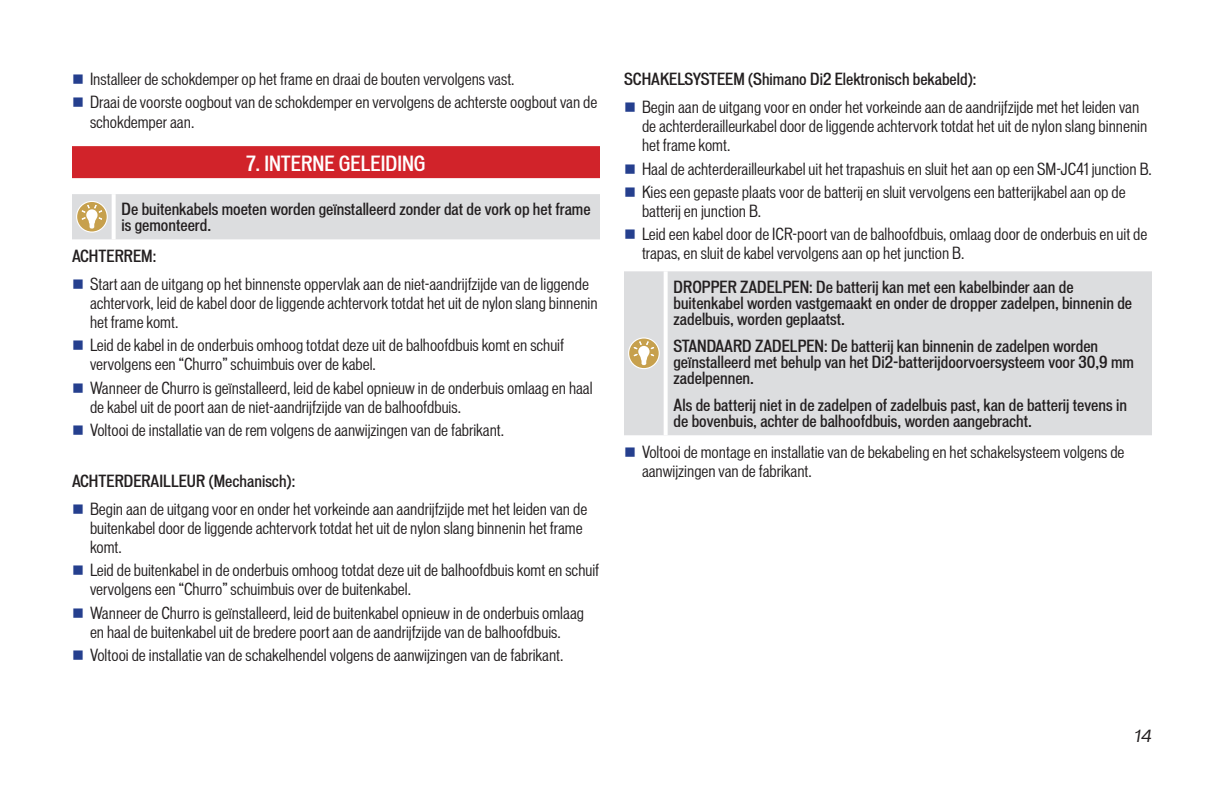
<style>
.page{position:relative;width:1224px;height:792px;background:#fff}
.page>*{position:absolute;margin:0;border:0;box-sizing:border-box;transform-origin:0 0}
.HS_-_Heading_Square{font:500 condensed 20px "Vonnes";color:#fff}
.t1{font:condensed 16px/19.2px "Vonnes";color:#231f20}
.TB_-_TABLE_WARNING{font:500 condensed 16px/16px "Vonnes";color:#231f20}
.NTM_-_Normal_Text_Me{font:500 condensed 16px "Vonnes";color:#231f20}
.t2{font:italic 16px "Vonnes";color:#231f20}
</style>
<div class="page">
<div style="left:72px;top:146px;width:528px;height:32px;background:#d1232a"></div>
<div style="left:72px;top:194px;width:528px;height:45px;background:#dcdddf"></div>
<div style="left:624px;top:271px;width:528px;height:164px;background:#dcdddf"></div>
<svg style="left:664px;top:271px;width:4px;height:164px"></svg>
<svg style="left:628px;top:337px;width:32px;height:32px"></svg>
<svg style="left:629px;top:339px;width:30px;height:29px"></svg>
<svg style="left:633px;top:341px;width:21px;height:24px"></svg>
<p class="t1" style="left:90px;top:69px;width:426px">Installeer de schokdemper op het frame en draai de bouten vervolgens vast.</p>
<p class="t1" style="left:90px;top:93px;width:509px">Draai de voorste oogbout van de schokdemper en vervolgens de achterste oogbout van de schokdemper aan.</p>
<p class="HS_-_Heading_Square" style="left:246px;top:151px;width:181px">7. INTERNE GELEIDING</p>
<p class="TB_-_TABLE_WARNING" style="left:122px;top:201px;width:471px">De buitenkabels moeten worden geïnstalleerd zonder dat de vork op het frame is gemonteerd.</p>
<p class="NTM_-_Normal_Text_Me" style="left:72px;top:246px;width:86px">ACHTERREM:</p>
<p class="t1" style="left:90px;top:274px;width:509px">Start aan de uitgang op het binnenste oppervlak aan de niet-aandrijfzijde van de liggende achtervork, leid de kabel door de liggende achtervork totdat het uit de nylon slang binnenin het frame komt.</p>
<p class="t1" style="left:90px;top:335px;width:476px">Leid de kabel in de onderbuis omhoog totdat deze uit de balhoofdbuis komt en schuif vervolgens een “Churro” schuimbuis over de kabel.</p>
<p class="t1" style="left:90px;top:378px;width:504px">Wanneer de Churro is geïnstalleerd, leid de kabel opnieuw in de onderbuis omlaag en haal de kabel uit de poort aan de niet-aandrijfzijde van de balhoofdbuis.</p>
<p class="t1" style="left:90px;top:420px;width:416px">Voltooi de installatie van de rem volgens de aanwijzingen van de fabrikant.</p>
<p class="NTM_-_Normal_Text_Me" style="left:72px;top:471px;width:225px">ACHTERDERAILLEUR (Mechanisch):</p>
<p class="t1" style="left:90px;top:499px;width:499px">Begin aan de uitgang voor en onder het vorkeinde aan aandrijfzijde met het leiden van de buitenkabel door de liggende achtervork totdat het uit de nylon slang binnenin het frame komt.</p>
<p class="t1" style="left:90px;top:560px;width:511px">Leid de buitenkabel in de onderbuis omhoog totdat deze uit de balhoofdbuis komt en schuif vervolgens een “Churro” schuimbuis over de buitenkabel.</p>
<p class="t1" style="left:90px;top:603px;width:496px">Wanneer de Churro is geïnstalleerd, leid de buitenkabel opnieuw in de onderbuis omlaag en haal de buitenkabel uit de bredere poort aan de aandrijfzijde van de balhoofdbuis.</p>
<p class="t1" style="left:90px;top:645px;width:475px">Voltooi de installatie van de schakelhendel volgens de aanwijzingen van de fabrikant.</p>
<p class="NTM_-_Normal_Text_Me" style="left:624px;top:69px;width:354px">SCHAKELSYSTEEM (Shimano Di2 Elektronisch bekabeld):</p>
<p class="t1" style="left:642px;top:97px;width:507px">Begin aan de uitgang voor en onder het vorkeinde aan de aandrijfzijde met het leiden van de achterderailleurkabel door de liggende achtervork totdat het uit de nylon slang binnenin het frame komt.</p>
<p class="t1" style="left:642px;top:159px;width:511px">Haal de achterderailleurkabel uit het trapashuis en sluit het aan op een SM-JC41 junction B.</p>
<p class="t1" style="left:642px;top:182px;width:485px">Kies een gepaste plaats voor de batterij en sluit vervolgens een batterijkabel aan op de batterij en junction B.</p>
<p class="t1" style="left:642px;top:224px;width:507px">Leid een kabel door de ICR-poort van de balhoofdbuis, omlaag door de onderbuis en uit de trapas, en sluit de kabel vervolgens aan op het junction B.</p>
<p class="TB_-_TABLE_WARNING" style="left:674px;top:278px;width:460px">DROPPER ZADELPEN: De batterij kan met een kabelbinder aan de buitenkabel worden vastgemaakt en onder de dropper zadelpen, binnenin de zadelbuis, worden geplaatst.</p>
<p class="TB_-_TABLE_WARNING" style="left:674px;top:338px;width:462px">STANDAARD ZADELPEN: De batterij kan binnenin de zadelpen worden geïnstalleerd met behulp van het Di2-batterijdoorvoersysteem voor 30,9 mm zadelpennen.</p>
<p class="TB_-_TABLE_WARNING" style="left:674px;top:397px;width:455px">Als de batterij niet in de zadelpen of zadelbuis past, kan de batterij tevens in de bovenbuis, achter de balhoofdbuis, worden aangebracht.</p>
<p class="t1" style="left:642px;top:442px;width:484px">Voltooi de montage en installatie van de bekabeling en het schakelsysteem volgens de aanwijzingen van de fabrikant.</p>
<p class="t2" style="left:1135px;top:728px;width:19px">14</p>
</div>
